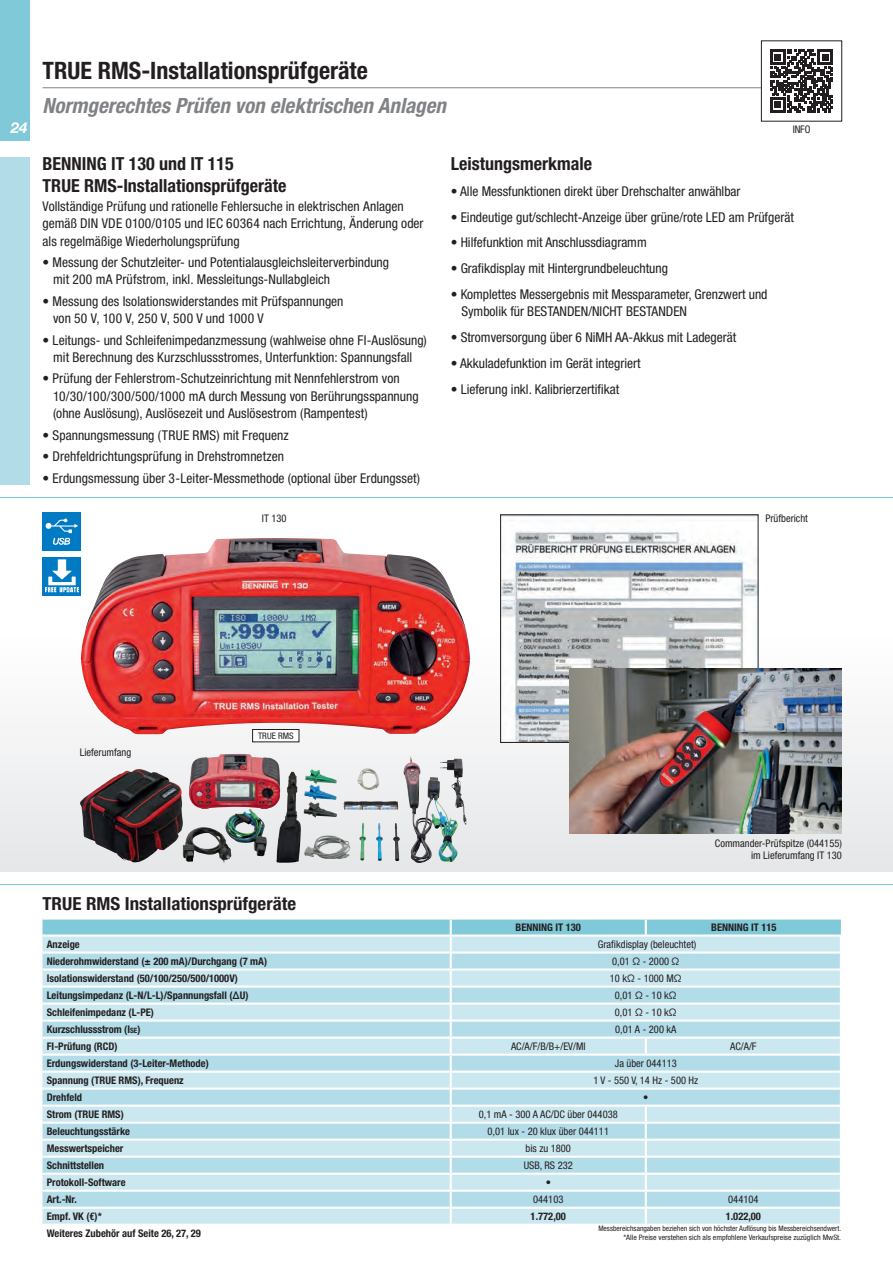
<style>
.page{position:relative;width:893px;height:1263px;background:#fff}
.page>*{position:absolute;margin:0;border:0;box-sizing:border-box;transform-origin:0 0}
.t1{font:700 condensed 24px "Helvetica Neue LT Pro";color:#231f20}
.t2{font:italic 700 condensed 21px "Helvetica Neue LT Pro";color:#808285}
.t3{font:700 condensed 18px/21.6px "Helvetica Neue LT Pro";color:#231f20}
.t4{font:700 condensed 18px "Helvetica Neue LT Pro";color:#231f20;scale:1.05 1}
.t5{font:italic 700 15px "Helvetica Neue LT Pro";color:#fff}
.t6{font:condensed 13.5px/17.2px "Helvetica Neue LT Pro";color:#231f20}
.t7{font:700 condensed 10.5px "Helvetica Neue LT Pro";color:#231f20}
.t8{font:condensed 10.5px/12.6px "Helvetica Neue LT Pro";color:#231f20;text-align:right}
.t9{font:condensed 9px "Helvetica Neue LT Pro";color:#231f20}
.t10{font:condensed 7.5px/9px "Helvetica Neue LT Pro";color:#231f20;text-align:right}
.s1{font-size:7.35px}
</style>
<div class="page">
<div style="left:0;top:510px;width:893px;height:362px;background:linear-gradient(to bottom,#fff,#eaeaec)"></div>
<div style="left:0;top:157px;width:30px;height:328px;background:#b2dce8"></div>
<div style="left:0;top:0;width:30px;height:140px;background:#7fc9d9"></div>
<img style="left:502px;top:517px;width:254px;height:224px">
<div style="left:500px;top:515px;width:258px;height:228px;border:1px solid #231f20"></div>
<img style="left:81px;top:538px;width:389px;height:196px">
<img style="left:80px;top:769px;width:103px;height:93px">
<img style="left:276px;top:771px;width:25px;height:92px">
<img style="left:343px;top:801px;width:55px;height:9px">
<img style="left:461px;top:758px;width:5px;height:67px">
<img style="left:402px;top:755px;width:59px;height:110px">
<img style="left:225px;top:809px;width:42px;height:47px">
<img style="left:182px;top:827px;width:50px;height:36px">
<img style="left:304px;top:835px;width:46px;height:24px">
<img style="left:357px;top:768px;width:22px;height:22px">
<img style="left:188px;top:754px;width:93px;height:55px">
<img style="left:359px;top:822px;width:41px;height:39px">
<img style="left:570px;top:668px;width:272px;height:165px">
<img style="left:43px;top:512px;width:38px;height:39px">
<img style="left:304px;top:769px;width:33px;height:48px">
<hr style="left:43px;top:87px;width:799px;height:1px;background:#808285">
<svg style="left:43px;top:918px;width:798px;height:306px;background:#c4e4ed"></svg>
<hr style="left:0;top:497px;width:893px;height:1px;background:#7fc9d9">
<hr style="left:0;top:884px;width:893px;height:1px;background:#7fc9d9">
<img style="left:43px;top:557px;width:38px;height:38px">
<div style="left:761px;top:41px;width:81px;height:80px;background:#fff"></div>
<div style="left:761px;top:41px;width:81px;height:80px;border:1px solid #231f20"></div>
<svg style="left:770px;top:50px;width:63px;height:62px"></svg>
<div style="left:253px;top:729px;width:46px;height:13px;background:#fff"></div>
<div style="left:252px;top:729px;width:47px;height:13px;border:1px solid #231f20"></div>
<p class="t5" style="left:11px;top:118px;width:18px">24</p>
<h1 class="t1" style="left:43px;top:56px;width:327px">TRUE RMS-Installationsprüfgeräte</h1>
<h2 class="t2" style="left:43px;top:92px;width:405px">Normgerechtes Prüfen von elektrischen Anlagen</h2>
<p class="t8" style="left:793px;top:123px;width:19px">INFO</p>
<h3 class="t3" style="left:43px;top:153px;width:245px">BENNING IT 130 und IT 115<br>TRUE RMS-Installationsprüfgeräte</h3>
<p class="t6" style="left:43px;top:198px;width:383px">Vollständige Prüfung und rationelle Fehlersuche in elektrischen Anlagen gemäß DIN VDE 0100/0105 und IEC 60364 nach Errichtung, Änderung oder als regelmäßige Wiederholungsprüfung</p>
<p class="t6" style="left:53px;top:254px;width:337px;text-indent:-11px">• Messung der Schutzleiter- und Potentialausgleichsleiterverbindung mit 200 mA Prüfstrom, inkl. Messleitungs-Nullabgleich</p>
<p class="t6" style="left:53px;top:292px;width:292px;text-indent:-11px">• Messung des Isolationswiderstandes mit Prüfspannungen von 50 V, 100 V, 250 V, 500 V und 1000 V</p>
<p class="t6" style="left:43px;top:331px;width:386px;text-align:center">• Leitungs- und Schleifenimpedanzmessung (wahlweise ohne FI-Auslösung) mit Berechnung des Kurzschlussstromes, Unterfunktion: Spannungsfall</p>
<p class="t6" style="left:53px;top:370px;width:367px;text-indent:-11px">• Prüfung der Fehlerstrom-Schutzeinrichtung mit Nennfehlerstrom von<br>10/30/100/300/500/1000 mA durch Messung von Berührungsspannung (ohne Auslösung), Auslösezeit und Auslösestrom (Rampentest)</p>
<p class="t6" style="left:43px;top:426px;width:248px">• Spannungsmessung (TRUE RMS) mit Frequenz</p>
<p class="t6" style="left:43px;top:447px;width:243px">• Drehfeldrichtungsprüfung in Drehstromnetzen</p>
<p class="t6" style="left:43px;top:469px;width:379px">• Erdungsmessung über 3-Leiter-Messmethode (optional über Erdungsset)</p>
<p class="t8" style="left:262px;top:512px;width:26px">IT 130</p>
<h3 class="t3" style="left:451px;top:153px;width:143px">Leistungsmerkmale</h3>
<p class="t6" style="left:451px;top:182px;width:291px">• Alle Messfunktionen direkt über Drehschalter anwählbar</p>
<p class="t6" style="left:451px;top:208px;width:345px">• Eindeutige gut/schlecht-Anzeige über grüne/rote LED am Prüfgerät</p>
<p class="t6" style="left:451px;top:234px;width:198px">• Hilfefunktion mit Anschlussdiagramm</p>
<p class="t6" style="left:451px;top:260px;width:219px">• Grafikdisplay mit Hintergrundbeleuchtung</p>
<p class="t6" style="left:461px;top:285px;width:308px;text-indent:-11px">• Komplettes Messergebnis mit Messparameter, Grenzwert und<br>Symbolik für BESTANDEN/NICHT BESTANDEN</p>
<p class="t6" style="left:451px;top:328px;width:287px">• Stromversorgung über 6 NiMH AA-Akkus mit Ladegerät</p>
<p class="t6" style="left:451px;top:354px;width:192px">• Akkuladefunktion im Gerät integriert</p>
<p class="t6" style="left:451px;top:380px;width:170px">• Lieferung inkl. Kalibrierzertifikat</p>
<p class="t8" style="left:765px;top:512px;width:44px">Prüfbericht</p>
<p class="t8" style="left:80px;top:746px;width:53px">Lieferumfang</p>
<p class="t9" style="left:258px;top:730px;width:37px">TRUE RMS</p>
<h3 class="t4" style="left:43px;top:893px;width:243px">TRUE RMS Installationsprüfgeräte</h3>
<p class="t8" style="left:715px;top:837px;width:129px">Commander-Prüfspitze (044155) im Lieferumfang IT 130</p>
<p class="t7" style="left:516px;top:921px;width:67px">BENNING IT 130</p>
<p class="t7" style="left:711px;top:921px;width:67px">BENNING IT 115</p>
<p class="t7" style="left:47px;top:938px;width:35px">Anzeige</p>
<p class="t8" style="left:598px;top:938px;width:100px">Grafikdisplay (beleuchtet)</p>
<p class="t7" style="left:47px;top:955px;width:222px">Niederohmwiderstand (± 200 mA)/Durchgang (7 mA)</p>
<p class="t8" style="left:612px;top:955px;width:69px">0,01 Ω - 2000 Ω</p>
<p class="t7" style="left:47px;top:972px;width:193px">Isolationswiderstand (50/100/250/500/1000V)</p>
<p class="t8" style="left:610px;top:972px;width:73px">10 kΩ - 1000 MΩ</p>
<p class="t7" style="left:47px;top:989px;width:203px">Leitungsimpedanz (L-N/L-L)/Spannungsfall (ΔU)</p>
<p class="t8" style="left:615px;top:989px;width:63px">0,01 Ω - 10 kΩ</p>
<p class="t7" style="left:47px;top:1006px;width:109px">Schleifenimpedanz (L-PE)</p>
<p class="t8" style="left:615px;top:1006px;width:63px">0,01 Ω - 10 kΩ</p>
<p class="t7" style="left:47px;top:1023px;width:95px">Kurzschlussstrom (I<span class="s1">se</span>)</p>
<p class="t8" style="left:615px;top:1023px;width:63px">0,01 A - 200 kA</p>
<p class="t7" style="left:47px;top:1040px;width:72px">FI-Prüfung (RCD)</p>
<p class="t8" style="left:511px;top:1040px;width:76px">AC/A/F/B/B+/EV/MI</p>
<p class="t8" style="left:730px;top:1040px;width:28px">AC/A/F</p>
<p class="t7" style="left:47px;top:1057px;width:164px">Erdungswiderstand (3-Leiter-Methode)</p>
<p class="t8" style="left:615px;top:1057px;width:63px">Ja über 044113</p>
<p class="t7" style="left:47px;top:1074px;width:138px">Spannung (TRUE RMS), Frequenz</p>
<p class="t8" style="left:593px;top:1074px;width:106px">1 V - 550 V, 14 Hz - 500 Hz</p>
<p class="t7" style="left:47px;top:1091px;width:37px">Drehfeld</p>
<p class="t8" style="left:643px;top:1091px;width:7px">•</p>
<p class="t7" style="left:47px;top:1108px;width:79px">Strom (TRUE RMS)</p>
<p class="t8" style="left:479px;top:1108px;width:140px">0,1 mA - 300 A AC/DC über 044038</p>
<p class="t7" style="left:47px;top:1125px;width:85px">Beleuchtungsstärke</p>
<p class="t8" style="left:488px;top:1125px;width:123px">0,01 lux - 20 klux über 044111</p>
<p class="t7" style="left:47px;top:1142px;width:78px">Messwertspeicher</p>
<p class="t8" style="left:526px;top:1142px;width:47px">bis zu 1800</p>
<p class="t7" style="left:47px;top:1159px;width:59px">Schnittstellen</p>
<p class="t8" style="left:524px;top:1159px;width:51px">USB, RS 232</p>
<p class="t7" style="left:47px;top:1176px;width:80px">Protokoll-Software</p>
<p class="t8" style="left:546px;top:1176px;width:7px">•</p>
<p class="t7" style="left:47px;top:1193px;width:32px">Art.-Nr.</p>
<p class="t8" style="left:533px;top:1193px;width:32px">044103</p>
<p class="t8" style="left:728px;top:1193px;width:32px">044104</p>
<p class="t7" style="left:47px;top:1210px;width:56px">Empf. VK (€)*</p>
<p class="t7" style="left:531px;top:1210px;width:37px">1.772,00</p>
<p class="t7" style="left:726px;top:1210px;width:37px">1.022,00</p>
<p class="t7" style="left:47px;top:1227px;width:156px">Weiteres Zubehör auf Seite 26, 27, 29</p>
<p class="t10" style="left:598px;top:1224px;width:244px">Messbereichsangaben beziehen sich von höchster Auflösung bis Messbereichsendwert. *Alle Preise verstehen sich als empfohlene Verkaufspreise zuzüglich MwSt.</p>
</div>
